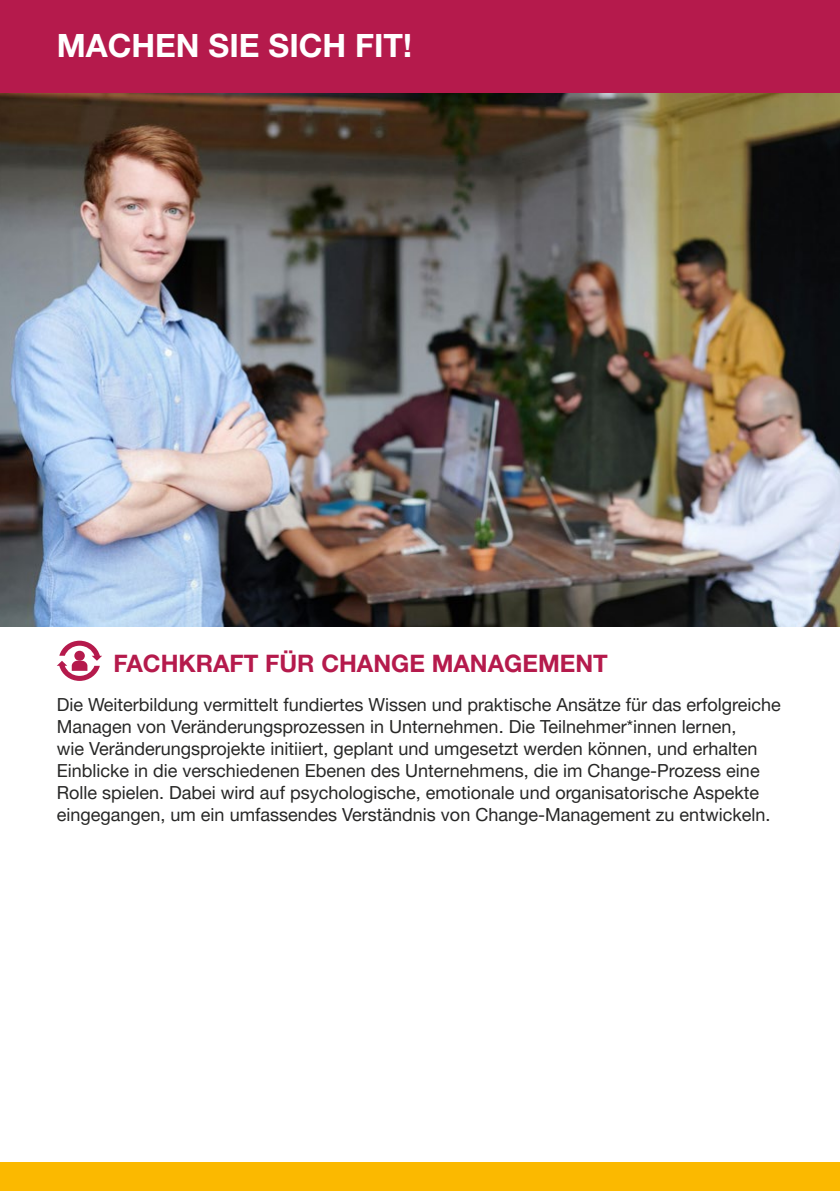
<style>
.page{position:relative;width:840px;height:1191px;background:#fff}
.page>*{position:absolute;margin:0;border:0;box-sizing:border-box;transform-origin:0 0}
.t1{font:700 32px "Helvetica Neue LT Pro";color:#fff}
.h2__Überschrift_Fließtext{font:700 24px "Helvetica Neue LT Pro";color:#b51a4c}
.p__Fließtext{font:18px/22px "Helvetica Neue LT Pro";color:#272726}
</style>
<div class="page">
<div style="left:0;top:0;width:839px;height:94px;background:#b51a4c"></div>
<div style="left:0;top:1162px;width:839px;height:29px;background:#fbb900"></div>
<hr style="left:839px;top:0;width:1px;height:94px;background:#b51a4c">
<svg style="left:839px;top:1162px;width:1px;height:29px"></svg>
<img style="left:0;top:94px;width:839px;height:532px">
<svg style="left:57px;top:640px;width:45px;height:41px"></svg>
<h1 class="t1" style="left:57px;top:26px;width:356px">MACHEN SIE SICH FIT!</h1>
<h2 class="h2__Überschrift_Fließtext" style="left:113px;top:649px;width:495px">FACHKRAFT FÜR CHANGE MANAGEMENT</h2>
<p class="p__Fließtext" style="left:57px;top:693px;width:725px">Die Weiterbildung vermittelt fundiertes Wissen und praktische Ansätze für das erfolgreiche Managen von Veränderungsprozessen in Unternehmen. Die Teilnehmer*innen lernen,<br>wie Veränderungsprojekte initiiert, geplant und umgesetzt werden können, und erhalten Einblicke in die verschiedenen Ebenen des Unternehmens, die im Change-Prozess eine Rolle spielen. Dabei wird auf psychologische, emotionale und organisatorische Aspekte eingegangen, um ein umfassendes Verständnis von Change-Management zu entwickeln.</p>
</div>
